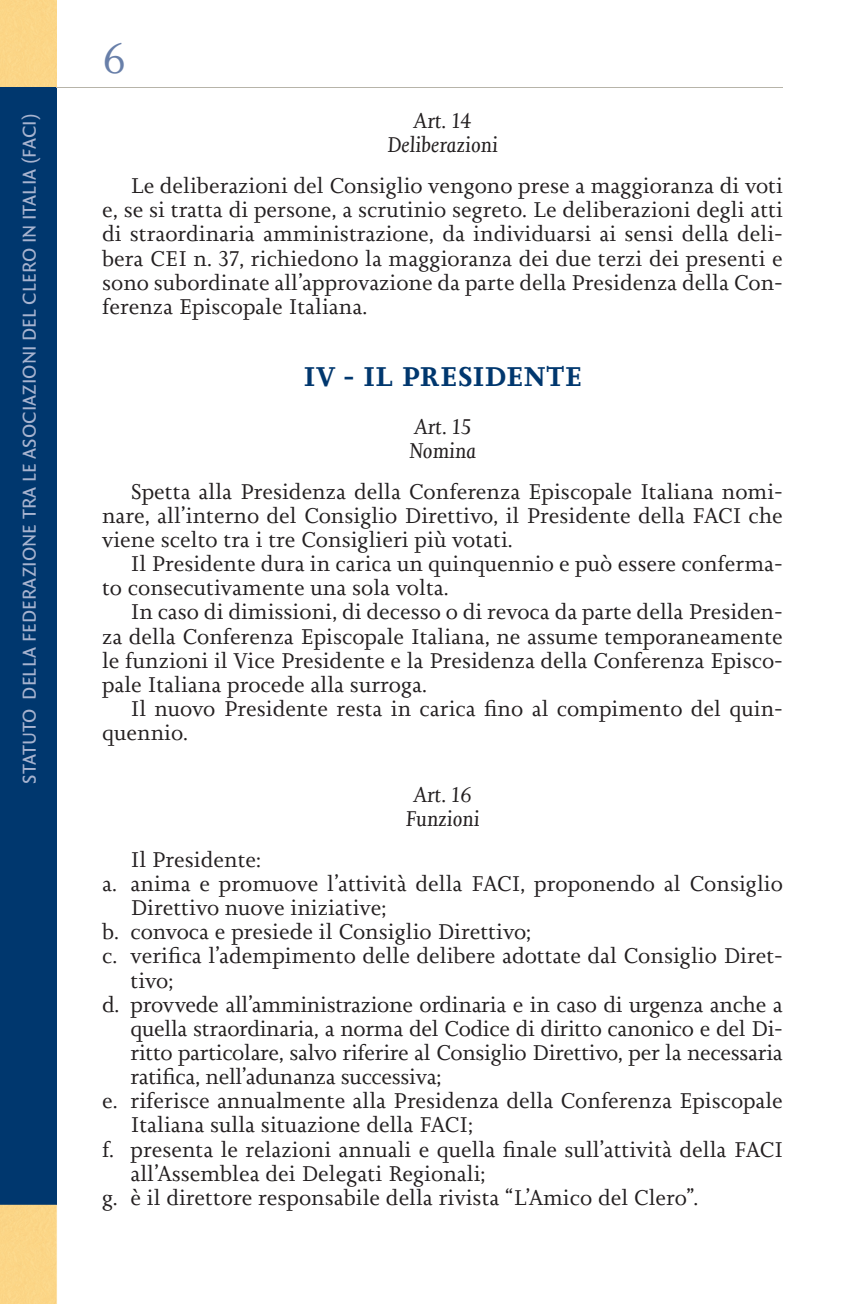
<style>
.page{position:relative;width:851px;height:1304px;background:#fff}
.page>*{position:absolute;margin:0;border:0;box-sizing:border-box;transform-origin:0 0}
.t1{font:44px "Joanna Nova";color:#687fa9}
.t2{font:700 28px "Joanna Nova";letter-spacing:-.01em;color:#00376e}
.t3{font:22px/24.2px "Joanna Nova";color:#231f20;text-align:justify}
.t4{font:italic 22px/24.2px "Joanna Nova";color:#231f20;text-align:center}
.t5{font:20px "Quadraat Sans Pro";color:#a7b3cf}
</style>
<div class="page">
<div style="left:0;top:87px;width:57px;height:1118px;background:#00376e"></div>
<hr style="left:57px;top:87px;width:725px;height:1px;background:#b7b4a9">
<div style="left:0;top:1205px;width:57px;height:99px;background:#fbd687"></div>
<p class="t5" style="left:15px;top:784px;width:672px;rotate:-90deg">STATUTO DELLA FEDERAZIONE TRA LE ASOCIAZIONI DEL CLERO IN ITALIA (FACI)</p>
<h1 class="t1" style="left:102px;top:30px;width:26px">6</h1>
<p class="t4" style="left:387px;top:108px;width:112px">Art. 14<br>Deliberazioni</p>
<p class="t3" style="left:102px;top:174px;width:682px;text-indent:28px">Le deliberazioni del Consiglio vengono prese a maggioranza di voti e, se si tratta di persone, a scrutinio segreto. Le deliberazioni degli atti di straordinaria amministrazione, da individuarsi ai sensi della deli&shy;bera CEI n. 37, richiedono la maggioranza dei due terzi dei presenti e sono subordinate all’approvazione da parte della Presidenza della Con&shy;ferenza Episcopale Italiana.</p>
<p class="t2" style="left:303px;top:358px;width:280px">IV - IL PRESIDENTE</p>
<p class="t4" style="left:409px;top:414px;width:69px;text-align:left">Art. 15<br>Nomina</p>
<p class="t3" style="left:102px;top:479px;width:682px;text-indent:28px">Spetta alla Presidenza della Conferenza Episcopale Italiana nomi&shy;nare, all’interno del Consiglio Direttivo, il Presidente della FACI che viene scelto tra i tre Consiglieri più votati.</p>
<p class="t3" style="left:102px;top:552px;width:682px;text-indent:28px">Il Presidente dura in carica un quinquennio e può essere conferma&shy;to consecutivamente una sola volta.</p>
<p class="t3" style="left:102px;top:600px;width:682px;text-indent:28px">In caso di dimissioni, di decesso o di revoca da parte della Presiden&shy;za della Conferenza Episcopale Italiana, ne assume temporaneamente le funzioni il Vice Presidente e la Presidenza della Conferenza Episco&shy;pale Italiana procede alla surroga.</p>
<p class="t3" style="left:102px;top:696px;width:682px;text-indent:28px">Il nuovo Presidente resta in carica fino al compimento del quin&shy;quennio.</p>
<p class="t4" style="left:405px;top:782px;width:76px">Art. 16<br>Funzioni</p>
<p class="t3" style="left:130px;top:847px;width:132px">Il Presidente:</p>
<p class="t3" style="left:102px;top:871px;width:682px">a. anima e promuove l’attività della FACI, proponendo al Consiglio</p>
<p class="t3" style="left:130px;top:896px;width:257px">Direttivo nuove iniziative;</p>
<p class="t3" style="left:102px;top:920px;width:430px">b. convoca e presiede il Consiglio Direttivo;</p>
<p class="t3" style="left:102px;top:944px;width:682px">c. verifica l’adempimento delle delibere adottate dal Consiglio Diret-</p>
<p class="t3" style="left:130px;top:968px;width:44px">tivo;</p>
<p class="t3" style="left:102px;top:992px;width:682px">d. provvede all’amministrazione ordinaria e in caso di urgenza anche a</p>
<p class="t3" style="left:130px;top:1016px;width:654px">quella straordinaria, a norma del Codice di diritto canonico e del Di-</p>
<p class="t3" style="left:130px;top:1040px;width:653px">ritto particolare, salvo riferire al Consiglio Direttivo, per la necessaria</p>
<p class="t3" style="left:130px;top:1065px;width:312px">ratifica, nell’adunanza successiva;</p>
<p class="t3" style="left:102px;top:1089px;width:682px">e. riferisce annualmente alla Presidenza della Conferenza Episcopale</p>
<p class="t3" style="left:130px;top:1113px;width:344px">Italiana sulla situazione della FACI;</p>
<p class="t3" style="left:102px;top:1137px;width:682px">f. presenta le relazioni annuali e quella finale sull’attività della FACI</p>
<p class="t3" style="left:130px;top:1161px;width:356px">all’Assemblea dei Delegati Regionali;</p>
<p class="t3" style="left:102px;top:1185px;width:597px">g. è il direttore responsabile della rivista “L’Amico del Clero”.</p>
</div>
